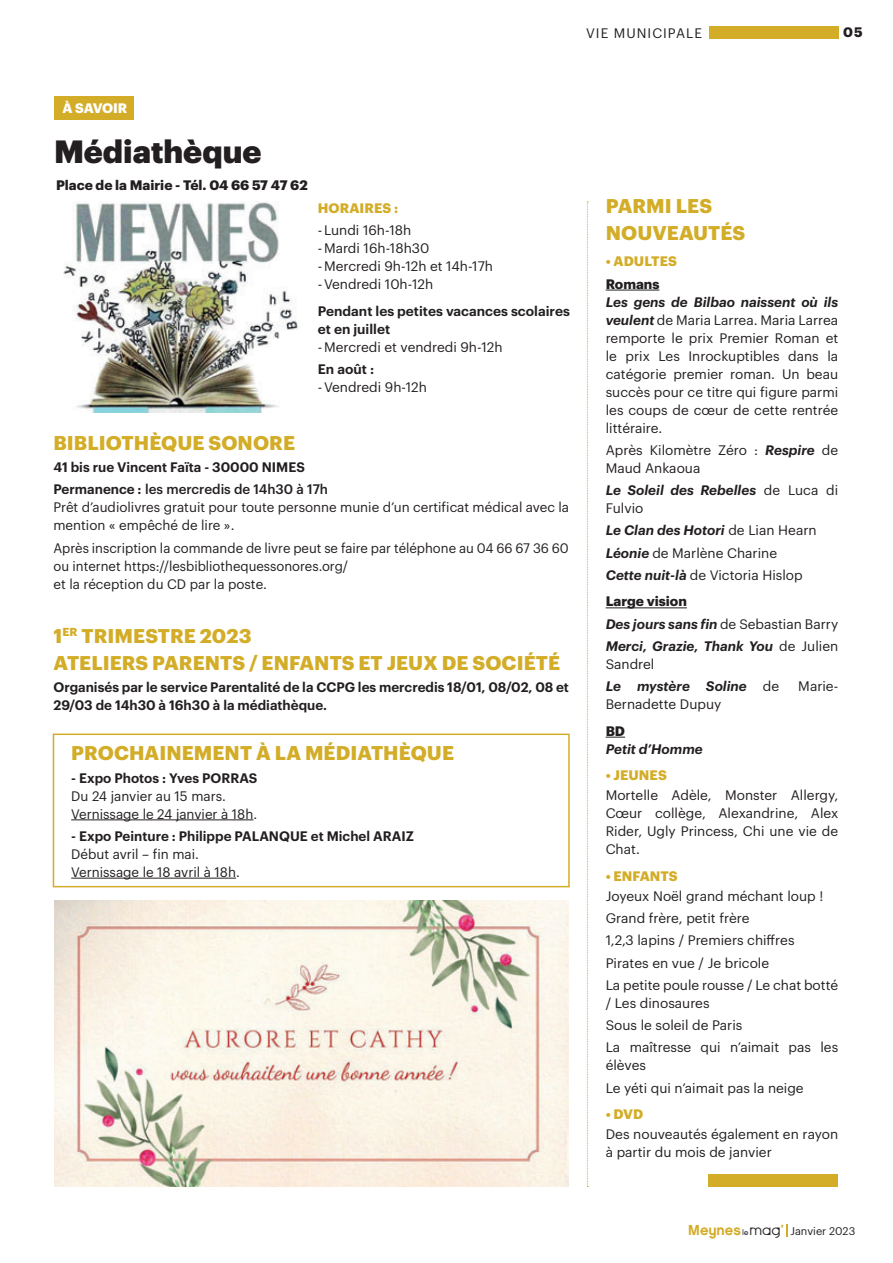
<style>
.page{position:relative;width:893px;height:1263px;background:#fff}
.page>*{position:absolute;margin:0;border:0;box-sizing:border-box;transform-origin:0 0}
.t1{font:900 31.5px "Graphik";color:#231f20}
.t2{font:700 19.5px/27px "Graphik";letter-spacing:.005em;color:#d3ad28}
.t3{font:13.5px/18px "Graphik";color:#231f20}
.t4{font:600 13.5px/18px "Graphik";color:#231f20}
.t5{font:italic 600 13.5px/22.2px "Graphik";color:#231f20}
.t6{font:700 13.5px "Graphik";color:#231f20}
.t7{font:700 13.5px "Graphik";letter-spacing:.005em;color:#d4ad28}
.t8{font:13.5px "Graphik";letter-spacing:.075em;color:#231f20}
.t9{font:700 13.5px "Graphik";color:#d3ad28}
.t10{font:700 13.5px "Graphik";color:#fff}
.t11{font:10.95px "Graphik";color:#231f20}
.s1{font-weight:500}
.s2{font-weight:600;font-style:italic}
.s3{font-weight:400;font-style:normal}
.s4{font-weight:700;font-style:normal}
.s5{font-family:"Chalet New York Nineteen Eighty";font-size:14.4px;color:#d3ad28}
.s6{font-family:"Harry Plain";font-size:7.95px}
.s7{font-family:"Seraphic Organism";font-size:13.5px}
</style>
<div class="page">
<div style="left:709px;top:26px;width:130px;height:13px;background:#d3ad28"></div>
<img style="left:63px;top:202px;width:236px;height:210px">
<div style="left:54px;top:96px;width:79px;height:24px;background:#d4ad28"></div>
<img style="left:54px;top:900px;width:515px;height:286px">
<hr style="left:606px;top:290px;width:53px;height:1px;background:#231f20">
<hr style="left:606px;top:607px;width:81px;height:1px;background:#231f20">
<svg style="left:606px;top:737px;width:19px;height:1px"></svg>
<svg style="left:587px;top:201px;width:1px;height:986px"></svg>
<hr style="left:71px;top:819px;width:182px;height:1px;background:#231f20">
<hr style="left:71px;top:878px;width:165px;height:1px;background:#231f20">
<div style="left:53px;top:733px;width:517px;height:154px;border:2px solid #d4ad28"></div>
<svg style="left:786px;top:1224px;width:1px;height:13px"></svg>
<div style="left:708px;top:1174px;width:130px;height:13px;background:#d3ad28"></div>
<p class="t8" style="left:586px;top:23px;width:117px">VIE MUNICIPALE</p>
<p class="t6" style="left:843px;top:22px;width:21px">05</p>
<p class="t10" style="left:63px;top:98px;width:66px">À SAV OIR</p>
<h1 class="t1" style="left:54px;top:127px;width:209px">Médiathèque</h1>
<p class="t6" style="left:56px;top:175px;width:253px">PLACE DE LA MAIRIE - TÉL. 04 66 57 47 62</p>
<p class="t9" style="left:318px;top:198px;width:51px">HORAIRES</p>
<p class="t9" style="left:394px;top:198px;width:6px">:</p>
<p class="t3" style="left:318px;top:220px;width:177px">-Lundi 16h-18h<br>-Mardi 16h-18h30 -Mercredi 9h-12h et 14h-17h -Vendredi 10h-12h</p>
<p class="t4" style="left:318px;top:301px;width:254px">Pendant les petites vacances scolaires et en juillet</p>
<p class="t3" style="left:318px;top:337px;width:186px">-Mercredi et vendredi 9h-12h</p>
<p class="t4" style="left:318px;top:359px;width:58px">En août :</p>
<p class="t3" style="left:318px;top:377px;width:111px">-Vendredi 9h-12h</p>
<h2 class="t2" style="left:54px;top:427px;width:243px">BIBLIOTHÈQUE SONORE</h2>
<p class="t4" style="left:53px;top:455px;width:276px;line-height:22.2px">41 bis rue Vincent Faïta - 30000 NIMES<br>Permanence : <span class="s1">les mercredis de 14h30 à 17h</span></p>
<p class="t3" style="left:53px;top:497px;width:517px">Prêt d’audiolivres gratuit pour toute personne munie d’un certificat médical avec la mention « empêché de lire ».</p>
<p class="t3" style="left:53px;top:538px;width:517px">Après inscription la commande de livre peut se faire par téléphone au 04 66 67 36 60 ou internet https://lesbibliothequessonores.org/<br>et la réception du CD par la poste.</p>
<h2 class="t2" style="left:54px;top:620px;width:508px">1<sup>ER</sup> TRIMESTRE 2023<br>ATELIERS PARENTS / ENFANTS ET JEUX DE SOCIÉTÉ</h2>
<p class="t4" style="left:53px;top:677px;width:517px">Organisés par le service Parentalité de la CCPG les mercredis 18/01, 08/02, 08 et<br>29/03 de 14h30 à 16h30 à la médiathèque.</p>
<h2 class="t2" style="left:71px;top:738px;width:15px">PROC</h2>
<h2 class="t2" style="left:129px;top:738px;width:98px">HAINEMENT</h2>
<h2 class="t2" style="left:256px;top:738px;width:185px">À LA MÉDIATHÈQUE</h2>
<p class="t4" style="left:71px;top:767px;width:188px">- Expo Photos : Yves PORRAS</p>
<p class="t3" style="left:71px;top:785px;width:187px">Du 24 janvier au 15 mars.<br>Vernissage le 24 janvier à 18h.</p>
<p class="t4" style="left:71px;top:826px;width:344px">- Expo Peinture : Philippe PALANQUE et Michel ARAIZ</p>
<p class="t3" style="left:71px;top:844px;width:170px">Début avril – fin mai.<br>Vernissage le 18 avril à 18h.</p>
<h2 class="t2" style="left:606px;top:191px;width:141px">PARMI LES<br>NOUVEAUTÉS</h2>
<p class="t7" style="left:606px;top:251px;width:73px">• ADULTES</p>
<p class="t6" style="left:606px;top:273px;width:55px">ROMANS</p>
<p class="t3" style="left:606px;top:292px;width:234px;text-align:justify"><span class="s2">Les gens de Bilbao naissent où ils veulent</span> de Maria Larrea. Maria Larrea remporte le prix Premier Roman et le prix Les Inrockuptibles dans la catégorie premier roman. Un beau succès pour ce titre qui figure parmi les coups de cœur de cette rentrée littéraire.</p>
<p class="t3" style="left:606px;top:440px;width:234px">Après Kilomètre Zéro : <span class="s2">Respire</span> de<br>Maud Ankaoua</p>
<p class="t5" style="left:606px;top:480px;width:234px;line-height:18px">Le Soleil des Rebelles <span class="s3">de Luca di<br>Fulvio</span></p>
<p class="t3" style="left:606px;top:518px;width:212px;line-height:22.2px"><span class="s2">Le Clan des Hotori</span> de Lian Hearn<br><span class="s2">Léonie</span> de Marlène Charine<br><span class="s2">Cette nuit-là</span> de Victoria Hislop</p>
<p class="t5" style="left:606px;top:589px;width:234px"><span class="s4">LARGE VISION<br></span>Des jours sans fin <span class="s3">de Sebastian Barry<br></span>Merci, Grazie, Thank You <span class="s3">de Julien</span></p>
<p class="t5" style="left:606px;top:652px;width:175px"><span class="s3">Sandrel<br></span>Le mystère Soline <span class="s3">de</span></p>
<p class="t3" style="left:798px;top:676px;width:41px">Marie-</p>
<p class="t3" style="left:606px;top:694px;width:117px">Bernadette Dupuy</p>
<p class="t6" style="left:606px;top:720px;width:20px">BD</p>
<p class="t5" style="left:606px;top:736px;width:99px">Petit d’Homme</p>
<p class="t7" style="left:606px;top:765px;width:63px">• JEUNES</p>
<p class="t3" style="left:606px;top:785px;width:234px;text-align:justify">Mortelle Adèle, Monster Allergy, Cœur collège, Alexandrine, Alex Rider, Ugly Princess, Chi une vie de Chat.</p>
<p class="t7" style="left:606px;top:865px;width:55px">• EN FANTS</p>
<p class="t3" style="left:606px;top:884px;width:234px;line-height:22.2px">Joyeux Noël grand méchant loup !<br>Grand frère, petit frère<br>1,2,3 lapins / Premiers chiffres<br>Pirates en vue / Je bricole<br>La petite poule rousse / Le chat botté</p>
<p class="t3" style="left:606px;top:991px;width:234px;line-height:22.2px">/ Les dinosaures<br>Sous le soleil de Paris<br>La maîtresse qui n’aimait pas les</p>
<p class="t3" style="left:606px;top:1053px;width:199px;line-height:22.2px">élèves<br>Le yéti qui n’aimait pas la neige</p>
<p class="t7" style="left:606px;top:1104px;width:38px">• DVD</p>
<p class="t3" style="left:606px;top:1124px;width:234px">Des nouveautés également en rayon à partir du mois de janvier</p>
<p class="t11" style="left:688px;top:1222px;width:168px"><span class="s5">Meynes</span> <span class="s6">le</span><span class="s7">Mag</span><sup>’</sup> Janvier 2023</p>
</div>
